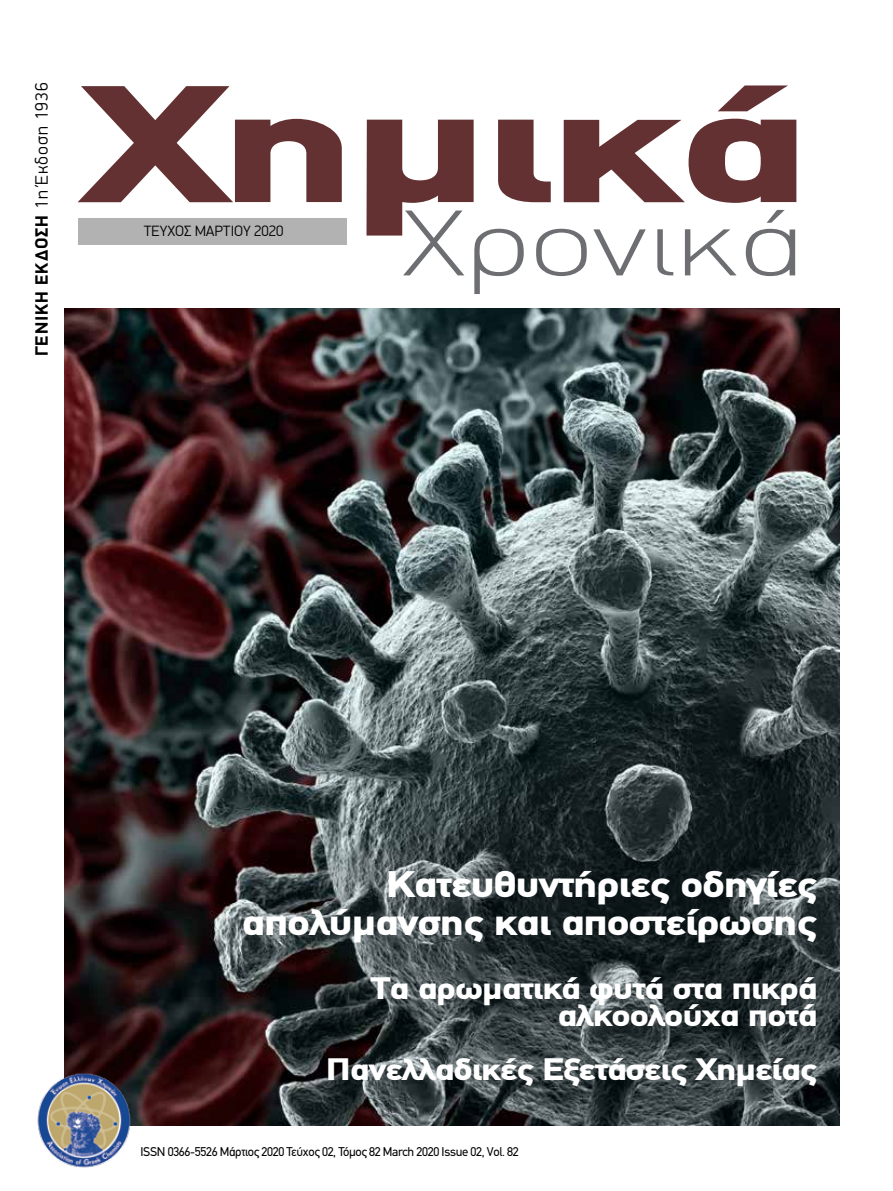
<style>
.page{position:relative;width:893px;height:1191px;background:#fff}
.page>*{position:absolute;margin:0;border:0;box-sizing:border-box;transform-origin:0 0}
.t1{font:900 166.65px "PF Din Text";letter-spacing:-.02em;color:#633132;scale:1.56 1}
.t2{font:100 93.15px "PF Din Text";color:#6d6e71;scale:1.37 1}
.t3{font:900 37.2px/37.7px "PF Din Text";letter-spacing:-.025em;color:#fff;text-align:right;scale:1.25 1}
.t4{font:900 31.2px/27px "PF Din Text";letter-spacing:-.025em;color:#fff;text-align:right;scale:1.25 1}
.t5{font:700 18px "PF Din Display Pro";letter-spacing:.05em;color:#000}
.t6{font:300 15px "PF Din Display Pro";color:#000}
.t7{font:12.75px "PF Din Text";letter-spacing:-.025em;color:#000}
.s1{font-weight:300}
</style>
<div class="page">
<img style="left:65px;top:308px;width:774px;height:817px">
<div style="left:78px;top:218px;width:269px;height:26px;background:#b2b2b2"></div>
<img style="left:37px;top:1070px;width:97px;height:98px">
<p class="t5" style="left:31px;top:356px;width:275px;rotate:-90deg">ΓΕΝΙΚΗ ΕΚΔΟΣΗ <span class="s1">1η Έκδοση 1936</span></p>
<h1 class="t1" style="left:85px;top:45px;width:464px">Χημικά</h1>
<h2 class="t2" style="left:401px;top:187px;width:295px">Χρονικά</h2>
<p class="t6" style="left:144px;top:222px;width:141px">ΤΕΥΧΟΣ ΜΑΡΤΙΟΥ 2020</p>
<p class="t3" style="left:242px;top:865px;width:462px">Κατευθυντήριες οδηγίες απολύμανσης και αποστείρωσης</p>
<p class="t4" style="left:371px;top:974px;width:359px">Τα αρωματικά φυτά στα πικρά αλκοολούχα ποτά</p>
<p class="t4" style="left:326px;top:1055px;width:395px">Πανελλαδικές Εξετάσεις Χημείας</p>
<p class="t7" style="left:141px;top:1144px;width:380px">ISSN 0366-5526 Μάρτιος 2020 Τεύχος 02, Τόμος 82 March 2020 Issue 02, Vol. 82</p>
</div>
